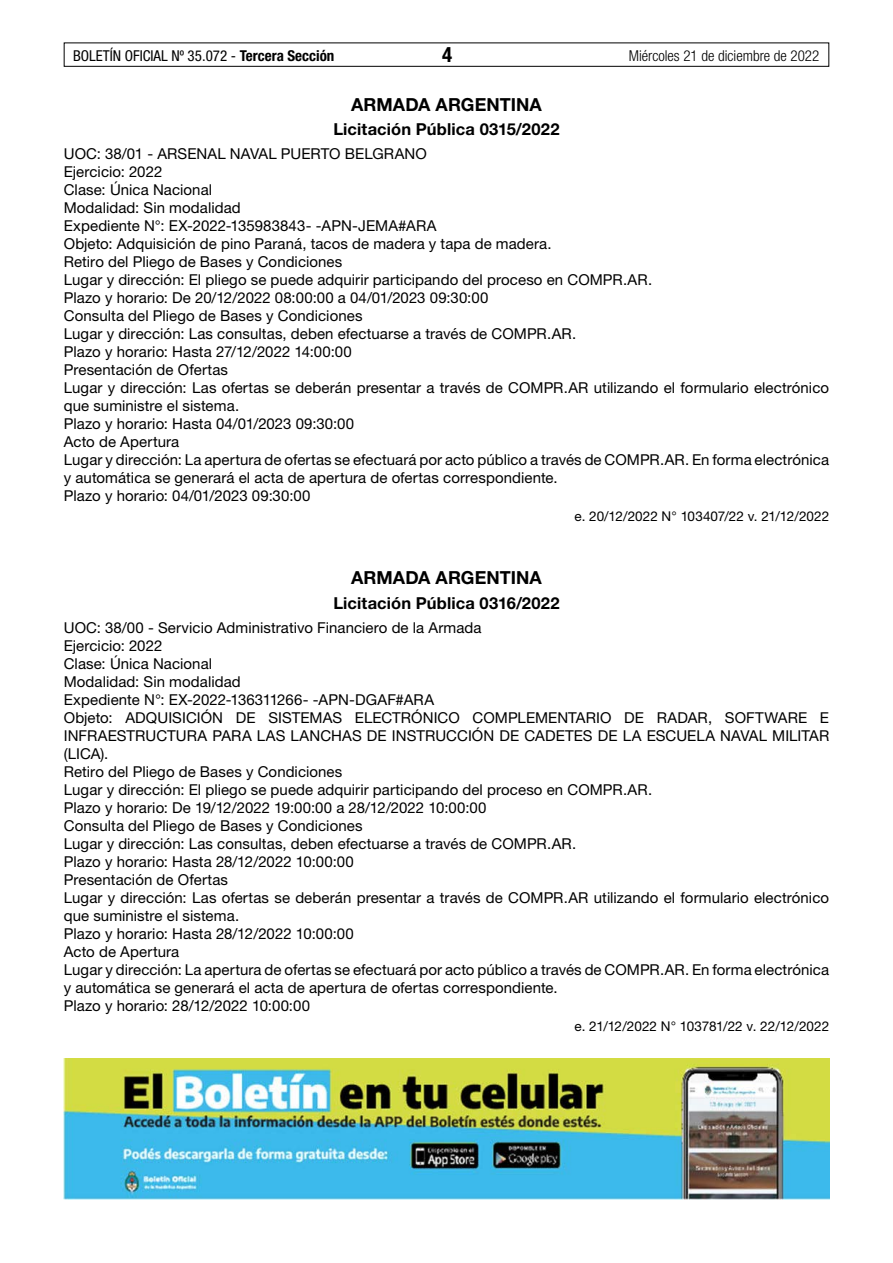
<style>
.page{position:relative;width:893px;height:1263px;background:#fff}
.page>*{position:absolute;margin:0;border:0;box-sizing:border-box;transform-origin:0 0}
.t1{font:700 condensed 21px "Helvetica Neue LT Std";color:#000}
.t2{font:700 18px "Helvetica Neue LT Std";letter-spacing:.005em;color:#000}
.t3{font:700 16.5px "Helvetica Neue LT Std";letter-spacing:.01em;color:#000}
.t4{font:15px/18px "Helvetica Neue LT Std";letter-spacing:.005em;color:#000}
.t5{font:condensed 15px "Helvetica Neue LT Std";color:#000}
.t6{font:300 condensed 15px "Helvetica Neue LT Std";color:#000}
.t7{font:13.5px "Helvetica Neue LT Std";letter-spacing:-.005em;color:#000}
.s1{font-weight:700}
</style>
<div class="page">
<div style="left:64px;top:43px;width:765px;height:24px;border:1px solid #000"></div>
<img style="left:64px;top:1059px;width:765px;height:140px">
<p class="t5" style="left:73px;top:47px;width:263px">BOLETÍN OFICIAL Nº 35.072 - <span class="s1">Tercera Sección</span></p>
<h1 class="t1" style="left:442px;top:42px;width:12px">4</h1>
<p class="t6" style="left:629px;top:47px;width:192px">Miércoles 21 de diciembre de 2022</p>
<p class="t2" style="left:351px;top:93px;width:192px">ARMADA ARGENTINA</p>
<p class="t3" style="left:333px;top:119px;width:228px">Licitación Pública 0315/2022</p>
<p class="t4" style="left:64px;top:145px;width:767px">UOC: 38/01 - ARSENAL NAVAL PUERTO BELGRANO<br>Ejercicio: 2022<br>Clase: Única Nacional<br>Modalidad: Sin modalidad<br>Expediente N°: EX-2022-135983843- -APN-JEMA#ARA<br>Objeto: Adquisición de pino Paraná, tacos de madera y tapa de madera.<br>Retiro del Pliego de Bases y Condiciones<br>Lugar y dirección: El pliego se puede adquirir participando del proceso en COMPR.AR.<br>Plazo y horario: De 20/12/2022 08:00:00 a 04/01/2023 09:30:00<br>Consulta del Pliego de Bases y Condiciones<br>Lugar y dirección: Las consultas, deben efectuarse a través de COMPR.AR.<br>Plazo y horario: Hasta 27/12/2022 14:00:00<br>Presentación de Ofertas<br>Lugar y dirección: Las ofertas se deberán presentar a través de COMPR.AR utilizando el formulario electrónico que suministre el sistema.<br>Plazo y horario: Hasta 04/01/2023 09:30:00<br>Acto de Apertura<br>Lugar y dirección: La apertura de ofertas se efectuará por acto público a través de COMPR.AR. En forma electrónica y automática se generará el acta de apertura de ofertas correspondiente.<br>Plazo y horario: 04/01/2023 09:30:00</p>
<p class="t7" style="left:574px;top:508px;width:256px">e. 20/12/2022 N° 103407/22 v. 21/12/2022</p>
<p class="t2" style="left:351px;top:567px;width:192px">ARMADA ARGENTINA</p>
<p class="t3" style="left:333px;top:593px;width:228px">Licitación Pública 0316/2022</p>
<p class="t4" style="left:64px;top:619px;width:767px">UOC: 38/00 - Servicio Administrativo Financiero de la Armada<br>Ejercicio: 2022<br>Clase: Única Nacional<br>Modalidad: Sin modalidad<br>Expediente N°: EX-2022-136311266- -APN-DGAF#ARA<br>Objeto: ADQUISICIÓN DE SISTEMAS ELECTRÓNICO COMPLEMENTARIO DE RADAR, SOFTWARE E INFRAESTRUCTURA PARA LAS LANCHAS DE INSTRUCCIÓN DE CADETES DE LA ESCUELA NAVAL MILITAR (LICA).<br>Retiro del Pliego de Bases y Condiciones<br>Lugar y dirección: El pliego se puede adquirir participando del proceso en COMPR.AR.<br>Plazo y horario: De 19/12/2022 19:00:00 a 28/12/2022 10:00:00<br>Consulta del Pliego de Bases y Condiciones<br>Lugar y dirección: Las consultas, deben efectuarse a través de COMPR.AR.<br>Plazo y horario: Hasta 28/12/2022 10:00:00<br>Presentación de Ofertas<br>Lugar y dirección: Las ofertas se deberán presentar a través de COMPR.AR utilizando el formulario electrónico que suministre el sistema.<br>Plazo y horario: Hasta 28/12/2022 10:00:00<br>Acto de Apertura<br>Lugar y dirección: La apertura de ofertas se efectuará por acto público a través de COMPR.AR. En forma electrónica y automática se generará el acta de apertura de ofertas correspondiente.<br>Plazo y horario: 28/12/2022 10:00:00</p>
<p class="t7" style="left:574px;top:1018px;width:256px">e. 21/12/2022 N° 103781/22 v. 22/12/2022</p>
</div>
